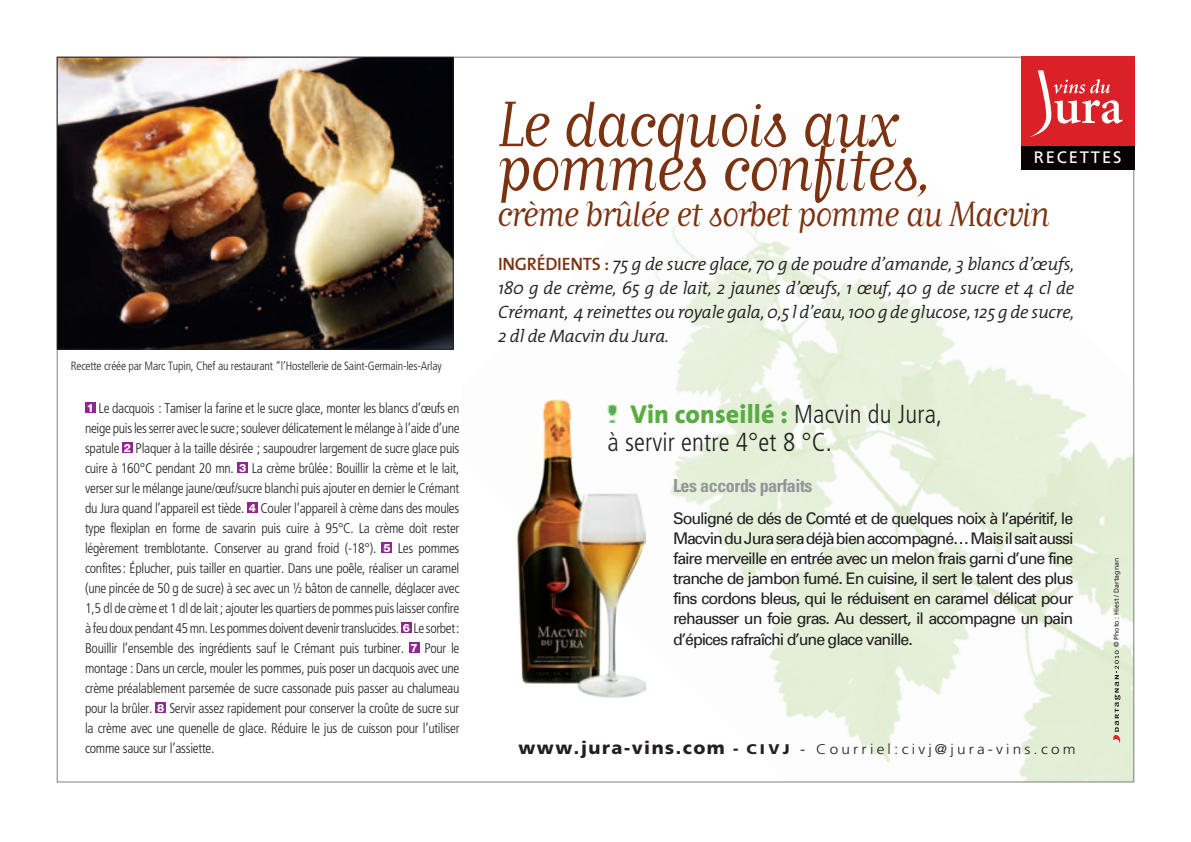
<style>
.page{position:relative;width:1191px;height:842px;background:#fff}
.page>*{position:absolute;margin:0;border:0;box-sizing:border-box;transform-origin:0 0}
.t1{font:75.4px "Matrix Script";letter-spacing:-.045em;color:#7b3210}
.t2{font:41.2px "Matrix Script";letter-spacing:-.05em;color:#7b3210}
.t3{font:300 condensed 26px/28px "Frutiger";letter-spacing:.005em;color:#231f20}
.t4{font:italic 300 18px/24px "The Mix";letter-spacing:-.015em;color:#231f20;text-align:justify}
._1{font:700 condensed 18px "Univers";letter-spacing:-.025em;color:#939598}
.Normal_e{font:16.6px "Frutiger";letter-spacing:.11em;color:#fff}
.fiches_accord_txt{font:16px/20.2px "Univers";letter-spacing:-.065em;color:#231f20;text-align:justify}
._01_texte_recette{font:300 condensed 14px/20px "Frutiger";letter-spacing:-.02em;color:#231f20;text-align:justify}
.Normal_e-2{font:300 14px "Frutiger";letter-spacing:.205em;color:#231f20;scale:1.1 1}
._01_texte_recette-2{font:300 condensed 12px "Frutiger";letter-spacing:-.015em;color:#231f20}
.t5{font:800 11.4px "Helvetica Neue LT";color:#fff}
.Normal_e-3{font:7px "Frutiger";color:#231f20}
.s1{font-family:"The Sans";font-weight:600;font-style:normal;color:#7b3210}
.s2{font-family:"The Sans";font-weight:800;font-stretch:normal;color:#58ad40}
.s3{font-weight:900;font-size:18px}
.s4{font-weight:900;font-size:16px}
.s5{font-weight:900}
.s6{font-weight:400}
</style>
<div class="page">
<img style="left:602px;top:219px;width:530px;height:561px">
<div style="left:1020px;top:57px;width:114px;height:104px;background:#da2128"></div>
<svg style="left:1030px;top:70px;width:92px;height:67px"></svg>
<div style="left:1020px;top:146px;width:114px;height:24px;background:#080302"></div>
<img style="left:59px;top:59px;width:393px;height:289px">
<div style="left:57px;top:57px;width:397px;height:293px;border:1px solid #231f20"></div>
<div style="left:85px;top:402px;width:11px;height:11px;background:#90268f"></div>
<div style="left:122px;top:442px;width:11px;height:11px;background:#90268f"></div>
<div style="left:237px;top:462px;width:11px;height:11px;background:#90268f"></div>
<div style="left:247px;top:502px;width:11px;height:11px;background:#90268f"></div>
<div style="left:381px;top:542px;width:11px;height:11px;background:#90268f"></div>
<div style="left:401px;top:622px;width:11px;height:11px;background:#90268f"></div>
<div style="left:409px;top:642px;width:11px;height:11px;background:#90268f"></div>
<div style="left:155px;top:702px;width:11px;height:11px;background:#90268f"></div>
<svg style="left:1112px;top:650px;width:8px;height:93px"></svg>
<img style="left:516px;top:384px;width:129px;height:313px">
<p class="_01_texte_recette-2" style="left:71px;top:359px;width:372px">Recette créée par Marc Tupin, Chef au restaurant “l’Hostellerie de Saint-Germain-les-Arlay</p>
<p class="_01_texte_recette" style="left:85px;top:398px;width:376px;text-indent:14px">Le dacquois : Tamiser la farine et le sucre glace, monter les blancs d’œufs en neige puis les serrer avec le sucre; soulever délicatement le mélange à l’aide d’une spatule</p>
<p class="t5" style="left:87px;top:401px;width:9px">1</p>
<p class="_01_texte_recette" style="left:85px;top:438px;width:376px;text-indent:51px">Plaquer à la taille désirée ; saupoudrer largement de sucre glace puis cuire à 160°C pendant 20 mn.</p>
<p class="t5" style="left:124px;top:441px;width:9px">2</p>
<p class="_01_texte_recette" style="left:85px;top:458px;width:376px;text-indent:167px">La crème brûlée: Bouillir la crème et le lait, verser sur le mélange jaune/œuf/sucre blanchi puis ajouter en dernier le Crémant du Jura quand l’appareil est tiède.</p>
<p class="t5" style="left:239px;top:461px;width:9px">3</p>
<p class="_01_texte_recette" style="left:85px;top:498px;width:376px;text-indent:175px">Couler l’appareil à crème dans des moules type flexiplan en forme de savarin puis cuire à 95°C. La crème doit rester légèrement tremblotante. Conserver au grand froid (-18°).</p>
<p class="t5" style="left:249px;top:501px;width:9px">4</p>
<p class="_01_texte_recette" style="left:85px;top:538px;width:376px;text-indent:312px">Les pommes confites: Éplucher, puis tailler en quartier. Dans une poêle, réaliser un caramel (une pincée de 50 g de sucre) à sec avec un ½ bâton de cannelle, déglacer avec 1,5 dl de crème et 1 dl de lait ; ajouter les quartiers de pommes puis laisser confire à feu doux pendant 45 mn. Les pommes doivent devenir translucides.</p>
<p class="t5" style="left:383px;top:541px;width:9px">5</p>
<p class="t5" style="left:403px;top:621px;width:9px">6</p>
<p class="_01_texte_recette" style="left:413px;top:618px;width:47px">Le sorbet:</p>
<p class="_01_texte_recette" style="left:85px;top:638px;width:320px">Bouillir l’ensemble des ingrédients sauf le Crémant puis turbiner.</p>
<p class="t5" style="left:410px;top:641px;width:9px">7</p>
<p class="_01_texte_recette" style="left:85px;top:638px;width:376px;text-indent:339px">Pour le montage : Dans un cercle, mouler les pommes, puis poser un dacquois avec une crème préalablement parsemée de sucre cassonade puis passer au chalumeau pour la brûler.</p>
<p class="_01_texte_recette" style="left:85px;top:698px;width:376px;text-indent:84px">Servir assez rapidement pour conserver la croûte de sucre sur la crème avec une quenelle de glace. Réduire le jus de cuisson pour l’utiliser comme sauce sur l’assiette.</p>
<p class="t5" style="left:157px;top:701px;width:9px">8</p>
<p class="t1" style="left:496px;top:88px;width:404px">Le dacquois aux</p>
<p class="t1" style="left:496px;top:132px;width:440px">pommes confites,</p>
<p class="t2" style="left:496px;top:194px;width:555px">crème brûlée et sorbet pomme au Macvin</p>
<p class="Normal_e" style="left:1033px;top:148px;width:89px">RECETTES</p>
<p class="t4" style="left:498px;top:252px;width:578px"><span class="s1">INGRÉDIENTS :</span> 75 g de sucre glace, 70 g de poudre d’amande, 3 blancs d’œufs, 180 g de crème, 65 g de lait, 2 jaunes d’œufs, 1 œuf, 40 g de sucre et 4 cl de Crémant, 4 reinettes ou royale gala, 0,5 l d’eau, 100 g de glucose, 125 g de sucre, 2 dl de Macvin du Jura.</p>
<p class="t3" style="left:607px;top:400px;width:336px;text-indent:23px"><span class="s2">Vin conseillé :</span> Macvin du Jura, à servir entre 4°et 8 °C.</p>
<p class="_1" style="left:673px;top:475px;width:141px">Les accords parfaits</p>
<p class="fiches_accord_txt" style="left:673px;top:508px;width:402px">Souligné de dés de Comté et de quelques noix à l’apéritif, le Macvin du Jura sera déjà bien accompagné… Mais il sait aussi faire merveille en entrée avec un melon frais garni d’une fine tranche de jambon fumé. En cuisine, il sert le talent des plus fins cordons bleus, qui le réduisent en caramel délicat pour rehausser un foie gras. Au dessert, il accompagne un pain d’épices rafraîchi d’une glace vanille.</p>
<p class="Normal_e-2" style="left:518px;top:742px;width:508px"><span class="s3">www.jura-vins.com</span> <span class="s4">-</span> <span class="s5">CIVJ</span> <span class="s6">-</span> Courriel:civj@jura-vins.com</p>
<p class="Normal_e-3" style="left:1112px;top:647px;width:90px;rotate:-90deg">© Photo : Hiest / Dartagnan</p>
</div>
